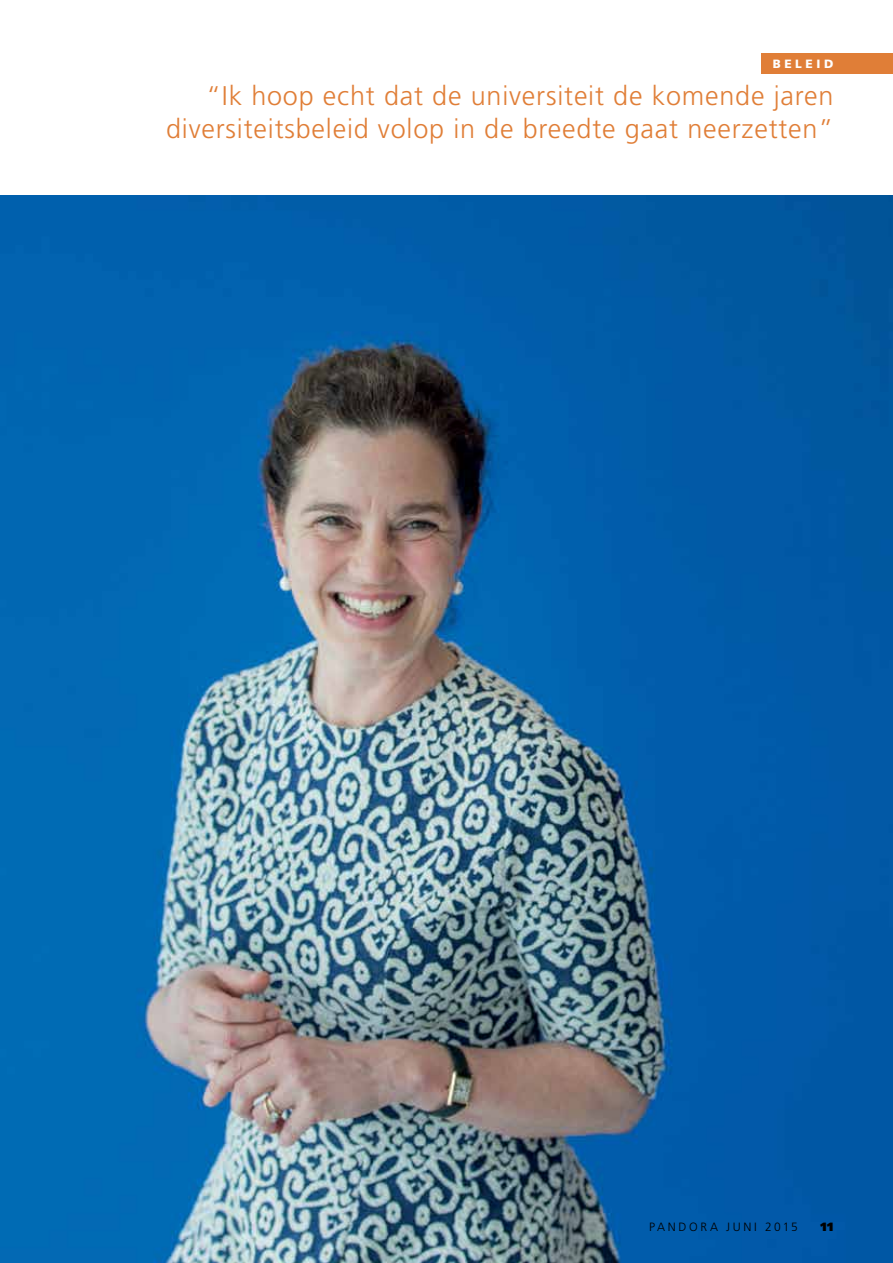
<style>
.page{position:relative;width:893px;height:1263px;background:#fff}
.page>*{position:absolute;margin:0;border:0;box-sizing:border-box;transform-origin:0 0}
.t1{font:300 27px/32.2px "Frutiger LT Std";letter-spacing:.03em;color:#e07e37;text-align:right}
.t2{font:300 12px "Frutiger LT Std";letter-spacing:.22em;color:#000}
.t3{font:900 12px "Frutiger LT Std";letter-spacing:.3em;color:#fff}
.t4{font:900 12px "Frutiger LT Std";color:#000}
</style>
<div class="page">
<div style="left:761px;top:53px;width:132px;height:20px;background:#e07e37"></div>
<img style="left:0;top:196px;width:893px;height:1067px">
<p class="t3" style="left:773px;top:56px;width:62px">belei d</p>
<p class="t1" style="left:166px;top:80px;width:669px">“Ik hoop echt dat de universiteit de komende jaren diversiteitsbeleid volop in de breedte gaat neerzetten”</p>
<p class="t2" style="left:649px;top:1220px;width:150px">Pandora juni 2015</p>
<p class="t4" style="left:820px;top:1219px;width:14px">11</p>
</div>
